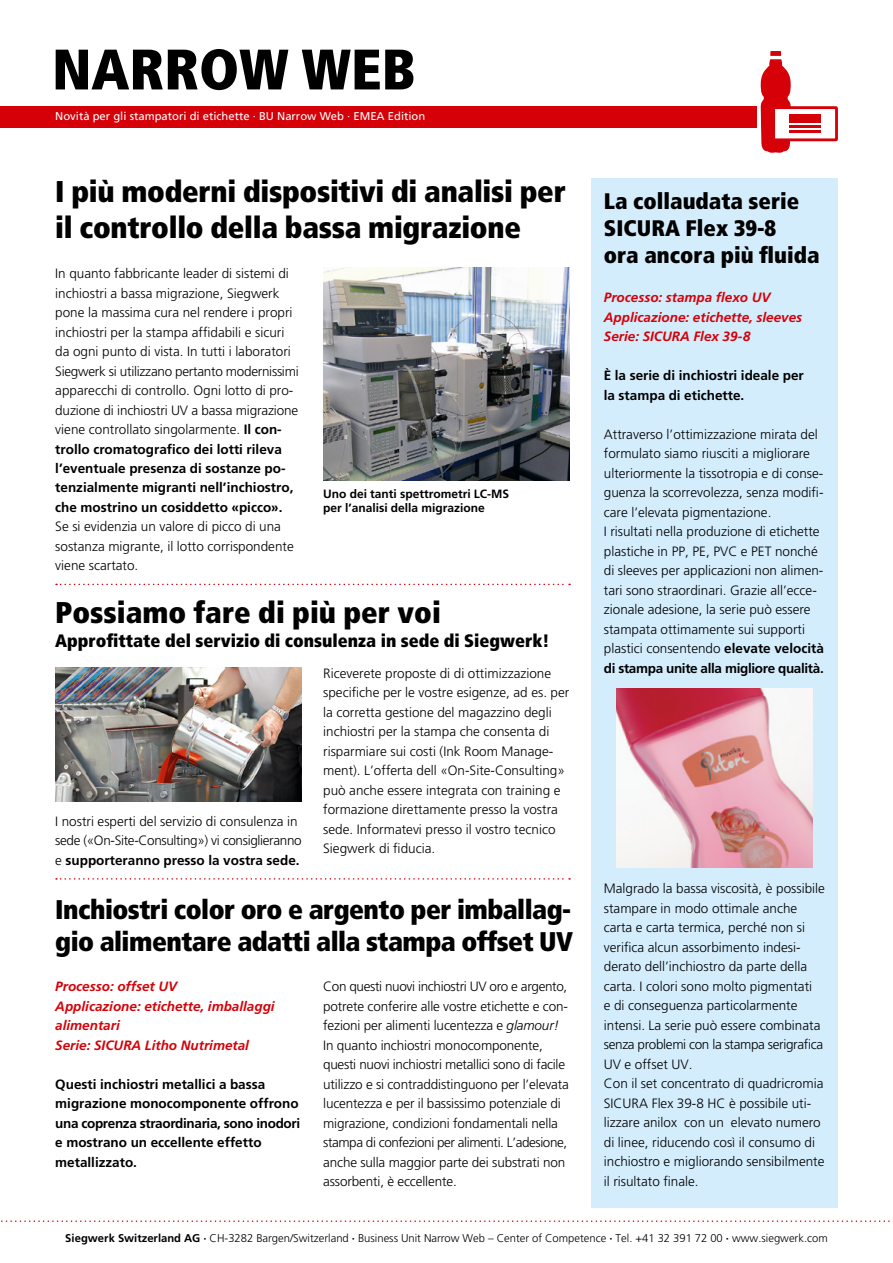
<style>
.page{position:relative;width:893px;height:1263px;background:#fff}
.page>*{position:absolute;margin:0;border:0;box-sizing:border-box;transform-origin:0 0}
.t1{font:900 condensed 57px "Frutiger";color:#000}
.t2{font:900 condensed 30px/36px "Frutiger";letter-spacing:-.01em;color:#000}
.t3{font:900 condensed 27px/32.4px "Frutiger";letter-spacing:-.02em;color:#000}
.t4{font:900 condensed 22.5px/27px "Frutiger";color:#000}
.t5{font:900 condensed 18px "Frutiger";color:#000}
.t6{font:300 13.5px/19.5px "Frutiger";color:#000}
.t7{font:700 13.5px/19.5px "Frutiger";color:#000}
.t8{font:italic 700 13.5px/19.5px "Frutiger";color:#d50008}
.t9{font:700 12px/14.4px "Frutiger";color:#000}
.t10{font:300 11.25px "Frutiger";color:#000}
.t11{font:11.25px "Frutiger";color:#fff}
.s1{font-weight:700}
.s2{font-style:italic}
</style>
<div class="page">
<div style="left:0;top:106px;width:757px;height:22px;background:#d50008"></div>
<div style="left:591px;top:179px;width:247px;height:1029px;background:#d4edfc"></div>
<svg style="left:56px;top:584px;width:514px;height:1px"></svg>
<svg style="left:1px;top:1220px;width:892px;height:2px"></svg>
<div style="left:772px;top:106px;width:66px;height:35px;border:3px solid #d50008"></div>
<div style="left:789px;top:114px;width:31px;height:8px;background:#d50008"></div>
<hr style="left:790px;top:125px;width:31px;height:3px;background:#d50008">
<hr style="left:790px;top:130px;width:31px;height:3px;background:#d50008">
<svg style="left:760px;top:51px;width:31px;height:102px"></svg>
<svg style="left:56px;top:878px;width:514px;height:2px"></svg>
<img style="left:323px;top:268px;width:247px;height:212px">
<img style="left:55px;top:668px;width:247px;height:133px">
<img style="left:617px;top:689px;width:195px;height:178px">
<h1 class="t1" style="left:52px;top:35px;width:365px">NARROW WEB</h1>
<p class="t11" style="left:55px;top:110px;width:372px">Novità per gli stampatori di etichette · BU Narrow Web · EMEA Edition</p>
<h2 class="t2" style="left:55px;top:174px;width:512px">I più moderni dispositivi di analisi per il controllo della bassa migrazione</h2>
<p class="t6" style="left:55px;top:264px;width:245px">In quanto fabbricante leader di sistemi di inchiostri a bassa migrazione, Siegwerk pone la massima cura nel rendere i propri inchiostri per la stampa affidabili e sicuri da ogni punto di vista. In tutti i laboratori Siegwerk si utilizzano pertanto modernissimi apparecchi di controllo. Ogni lotto di pro&shy;duzione di inchiostri UV a bassa migrazione viene controllato singolarmente. <span class="s1">Il con&shy;trollo cromatografico dei lotti rileva l’eventuale presenza di sostanze po&shy;tenzialmente migranti nell’inchiostro, che mostrino un cosiddetto «picco».</span></p>
<p class="t6" style="left:55px;top:517px;width:240px">Se si evidenzia un valore di picco di una sostanza migrante, il lotto corrispondente viene scartato.</p>
<p class="t9" style="left:323px;top:487px;width:188px">Uno dei tanti spettrometri LC-MS per l’analisi della migrazione</p>
<h2 class="t2" style="left:55px;top:595px;width:387px">Possiamo fare di più per voi</h2>
<h3 class="t5" style="left:55px;top:630px;width:496px">Approfittate del servizio di consulenza in sede di Siegwerk!</h3>
<p class="t6" style="left:55px;top:812px;width:248px">I nostri esperti del servizio di consulenza in sede («On-Site-Consulting») vi consiglieranno e <span class="s1">supporteranno presso la vostra sede.</span></p>
<p class="t6" style="left:323px;top:663px;width:248px">Riceverete proposte di di ottimizzazione specifiche per le vostre esigenze, ad es. per la corretta gestione del magazzino degli inchiostri per la stampa che consenta di risparmiare sui costi (Ink Room Manage&shy;ment). L’offerta dell «On-Site-Consulting» può anche essere integrata con training e formazione direttamente presso la vostra sede. Informatevi presso il vostro tecnico Siegwerk di fiducia.</p>
<h3 class="t3" style="left:55px;top:893px;width:519px">Inchiostri color oro e argento per imballag&shy;gio alimentare adatti alla stampa offset UV</h3>
<p class="t8" style="left:55px;top:977px;width:221px">Processo: offset UV<br>Applicazione: etichette, imballaggi alimentari<br>Serie: SICURA Litho Nutrimetal</p>
<p class="t7" style="left:55px;top:1074px;width:246px">Questi inchiostri metallici a bassa migrazione monocomponente offrono una coprenza straordinaria, sono inodori e mostrano un eccellente effetto metallizzato.</p>
<p class="t6" style="left:323px;top:977px;width:247px">Con questi nuovi inchiostri UV oro e argento, potrete conferire alle vostre etichette e con&shy;fezioni per alimenti lucentezza e <span class="s2">glamour!<br></span>In quanto inchiostri monocomponente, questi nuovi inchiostri metallici sono di facile utilizzo e si contraddistinguono per l’elevata lucentezza e per il bassissimo potenziale di migrazione, condizioni fondamentali nella stampa di confezioni per alimenti. L’adesione, anche sulla maggior parte dei substrati non assorbenti, è eccellente.</p>
<h3 class="t4" style="left:604px;top:188px;width:217px">La collaudata serie<br>SICURA Flex 39-8<br>ora ancora più fluida</h3>
<p class="t8" style="left:604px;top:288px;width:200px">Processo: stampa flexo UV<br>Applicazione: etichette, sleeves<br>Serie: SICURA Flex 39-8</p>
<p class="t7" style="left:604px;top:366px;width:201px">È la serie di inchiostri ideale per la stampa di etichette.</p>
<p class="t6" style="left:604px;top:424px;width:222px">Attraverso l’ottimizzazione mirata del formulato siamo riusciti a migliorare ulteriormente la tissotropia e di conse&shy;guenza la scorrevolezza, senza modifi&shy;care l’elevata pigmentazione.<br>I risultati nella produzione di etichette plastiche in PP, PE, PVC e PET nonché di sleeves per applicazioni non alimen&shy;tari sono straordinari. Grazie all’ecce&shy;zionale adesione, la serie può essere stampata ottimamente sui supporti plastici consentendo <span class="s1">elevate velocità di stampa unite alla migliore qualità.</span></p>
<p class="t6" style="left:604px;top:879px;width:223px">Malgrado la bassa viscosità, è possibile stampare in modo ottimale anche carta e carta termica, perché non si verifica alcun assorbimento indesi&shy;derato dell’inchiostro da parte della carta. I colori sono molto pigmentati<br>e di conseguenza particolarmente intensi. La serie può essere combinata senza problemi con la stampa serigrafica UV e offset UV.<br>Con il set concentrato di quadricromia SICURA Flex 39-8 HC è possibile uti&shy;lizzare anilox con un elevato numero di linee, riducendo così il consumo di inchiostro e migliorando sensibilmente il risultato finale.</p>
<p class="t10" style="left:65px;top:1231px;width:764px"><span class="s1">Siegwerk Switzerland AG ·</span> CH-3282 Bargen/Switzerland <span class="s1">·</span> Business Unit Narrow Web – Center of Competence <span class="s1">·</span> Tel. +41 32 391 72 00 <span class="s1">·</span> www.siegwerk.com</p>
</div>
